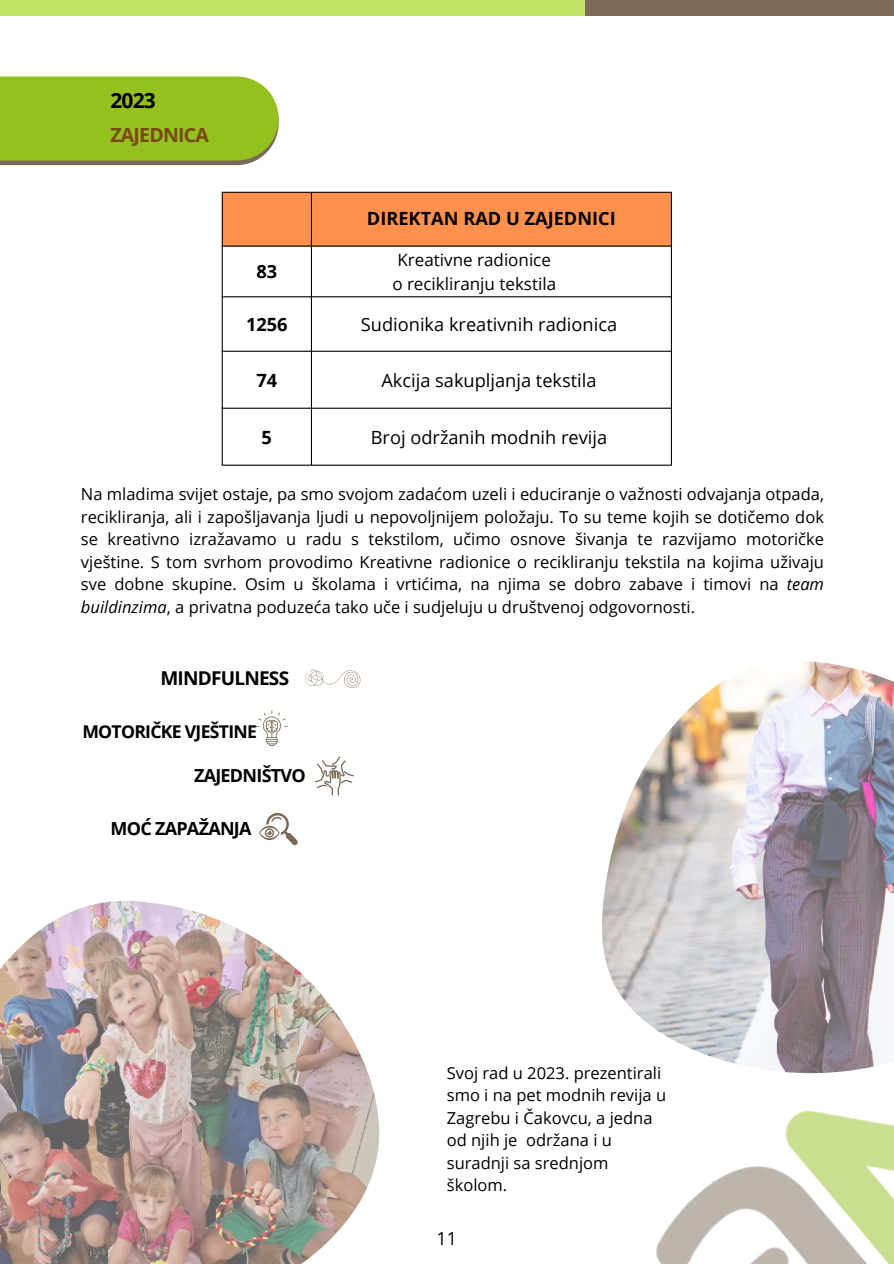
<style>
.page{position:relative;width:894px;height:1264px;background:#fff}
.page>*{position:absolute;margin:0;border:0;box-sizing:border-box;transform-origin:0 0}
.t1{font:700 21px "Open Sans";color:#000}
.t2{font:700 19.5px "Open Sans";letter-spacing:-.04em;color:#794911}
.t3{font:700 19.05px "Open Sans";letter-spacing:-.04em;color:#000}
.t4{font:18.15px "Open Sans";color:#000}
.t5{font:700 18.15px "Open Sans";color:#000}
.t6{font:700 18px "Open Sans";letter-spacing:-.04em;color:#000}
.t7{font:18px "Open Sans";color:#000}
.t8{font:700 17.7px "Open Sans";letter-spacing:-.04em;color:#000}
.t9{font:16.95px/23.7px "Open Sans";color:#000;text-align:center}
.t10{font:16.5px/22.5px "Open Sans";color:#000;text-align:justify}
.s1{font-style:italic}
</style>
<div class="page">
<div style="left:584px;top:0;width:309px;height:15px;background:#7b6a58"></div>
<div style="left:0;top:0;width:584px;height:15px;background:#c1e465"></div>
<img style="left:379px;top:1073px;width:514px;height:190px">
<div style="left:223px;top:193px;width:447px;height:52px;background:#ff914d"></div>
<hr style="left:222px;top:193px;width:1px;height:271px;background:#000">
<hr style="left:311px;top:193px;width:1px;height:271px;background:#000">
<hr style="left:670px;top:193px;width:1px;height:271px;background:#000">
<hr style="left:222px;top:192px;width:449px;height:1px;background:#000">
<hr style="left:222px;top:245px;width:449px;height:1px;background:#000">
<hr style="left:222px;top:296px;width:449px;height:1px;background:#000">
<hr style="left:222px;top:351px;width:449px;height:1px;background:#000">
<hr style="left:222px;top:407px;width:449px;height:2px;background:#000">
<hr style="left:222px;top:464px;width:449px;height:1px;background:#000">
<img style="left:0;top:901px;width:379px;height:362px">
<img style="left:602px;top:661px;width:291px;height:412px">
<svg style="left:305px;top:669px;width:55px;height:18px"></svg>
<svg style="left:256px;top:710px;width:31px;height:36px"></svg>
<svg style="left:315px;top:756px;width:39px;height:39px"></svg>
<svg style="left:259px;top:813px;width:38px;height:32px"></svg>
<svg style="left:0;top:76px;width:278px;height:89px;background:#96be29"></svg>
<p class="t1" style="left:110px;top:86px;width:47px">2023</p>
<p class="t2" style="left:110px;top:121px;width:100px">ZAJEDNICA</p>
<p class="t5" style="left:367px;top:206px;width:250px">DIREKTAN RAD U ZAJEDNICI</p>
<p class="t9" style="left:392px;top:247px;width:165px">Kreativne radionice o recikliranju tekstila</p>
<p class="t5" style="left:256px;top:259px;width:22px">83</p>
<p class="t5" style="left:246px;top:312px;width:43px">1256</p>
<p class="t4" style="left:361px;top:312px;width:257px">Sudionika kreativnih radionica</p>
<p class="t5" style="left:256px;top:367px;width:22px">74</p>
<p class="t4" style="left:381px;top:367px;width:216px">Akcija sakupljanja tekstila</p>
<p class="t5" style="left:261px;top:424px;width:12px">5</p>
<p class="t4" style="left:371px;top:424px;width:238px">Broj održanih modnih revija</p>
<p class="t10" style="left:81px;top:482px;width:744px">Na mladima svijet ostaje, pa smo svojom zadaćom uzeli i educiranje o važnosti odvajanja otpada, recikliranja, ali i zapošljavanja ljudi u nepovoljnijem položaju. To su teme kojih se dotičemo dok se kreativno izražavamo u radu s tekstilom, učimo osnove šivanja te razvijamo motoričke vještine. S tom svrhom provodimo Kreativne radionice o recikliranju tekstila na kojima uživaju sve dobne skupine. Osim u školama i vrtićima, na njima se dobro zabave i timovi na <span class="s1">team buildinzima</span>, a privatna poduzeća tako uče i sudjeluju u društvenoj odgovornosti.</p>
<p class="t3" style="left:160px;top:664px;width:130px">MINDFULNESS</p>
<p class="t8" style="left:82px;top:719px;width:176px">MOTORIČKE VJEŠTINE</p>
<p class="t6" style="left:194px;top:762px;width:113px">ZAJEDNIŠTVO</p>
<p class="t6" style="left:110px;top:815px;width:142px">MOĆ ZAPAŽANJA</p>
<p class="t10" style="left:446px;top:1060px;width:221px;text-align:left">Svoj rad u 2023. prezentirali smo i na pet modnih revija u<br>Zagrebu i Čakovcu, a jedna od njih je održana i u suradnji sa srednjom školom.</p>
<p class="t7" style="left:436px;top:1226px;width:22px">11</p>
</div>
